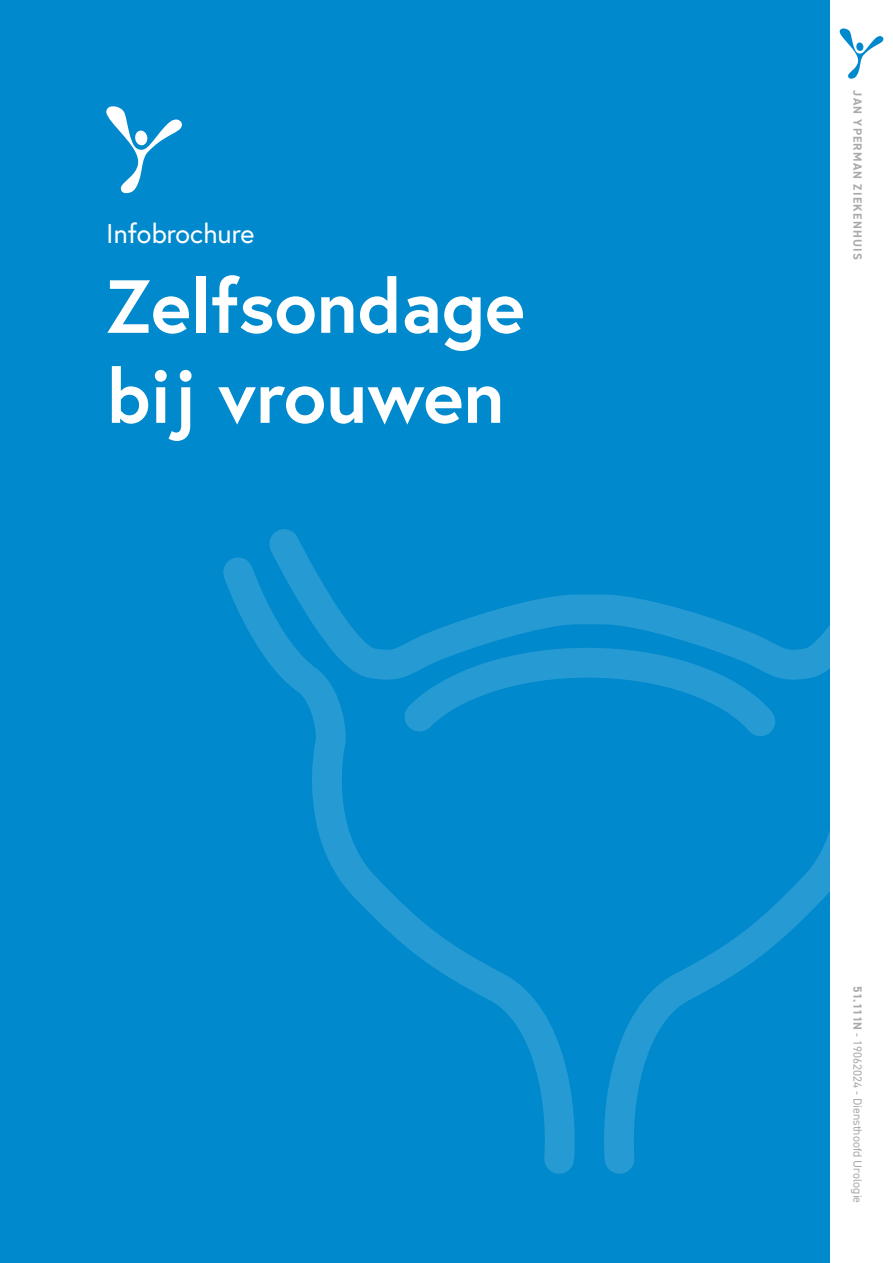
<style>
.page{position:relative;width:893px;height:1263px;background:#fff}
.page>*{position:absolute;margin:0;border:0;box-sizing:border-box;transform-origin:0 0}
.t1{font:700 75px/90px "Europa";color:#fff}
.t2{font:27px "Europa";color:#fff}
.t3{font:12px "DIN2014";color:#a9aaab}
.t4{font:700 12px "DIN2014";letter-spacing:.1em;color:#a9aaab}
.s1{font-weight:700}
</style>
<div class="page">
<div style="left:0;top:0;width:829px;height:1263px;background:#0089cc"></div>
<svg style="left:223px;top:557px;width:352px;height:617px"></svg>
<svg style="left:604px;top:833px;width:225px;height:341px"></svg>
<svg style="left:254px;top:529px;width:575px;height:175px"></svg>
<svg style="left:377px;top:633px;width:425px;height:130px"></svg>
<svg style="left:106px;top:106px;width:76px;height:87px"></svg>
<svg style="left:839px;top:28px;width:44px;height:51px"></svg>
<h2 class="t2" style="left:106px;top:216px;width:150px">Infobrochure</h2>
<h1 class="t1" style="left:106px;top:259px;width:420px">Zelfsondage bij vrouwen</h1>
<p class="t4" style="left:865px;top:90px;width:171px;rotate:90deg">JAN YPERMAN ZIEKENHUIS</p>
<p class="t3" style="left:865px;top:986px;width:218px;rotate:90deg"><span class="s1">51.111N</span> - 19062024 - Diensthoofd Urologie</p>
</div>
